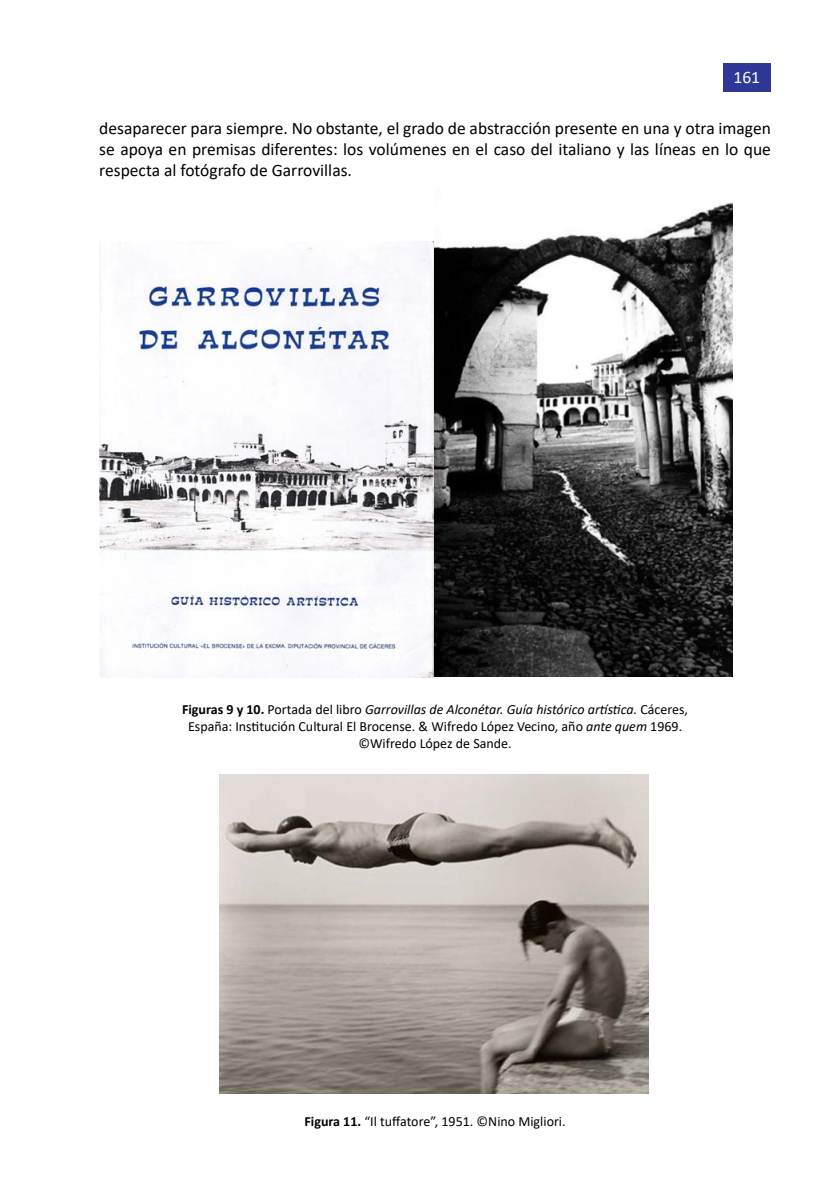
<style>
.page{position:relative;width:834px;height:1191px;background:#fff}
.page>*{position:absolute;margin:0;border:0;box-sizing:border-box;transform-origin:0 0}
.t1{font:17.5px/21px "Calibri";color:#000;text-align:justify}
.t2{font:17.5px "Calibri";color:#fff}
.t3{font:14px/16.8px "Calibri";color:#000;text-align:center}
.s1{font-weight:700}
.s2{font-style:italic}
</style>
<div class="page">
<div style="left:723px;top:63px;width:47px;height:29px;background:#2f3896"></div>
<img style="left:99px;top:241px;width:335px;height:436px">
<img style="left:434px;top:203px;width:297px;height:473px">
<img style="left:219px;top:774px;width:429px;height:319px">
<p class="t2" style="left:733px;top:65px;width:28px">161</p>
<p class="t1" style="left:99px;top:117px;width:673px">desaparecer para siempre. No obstante, el grado de abstracción presente en una y otra imagen se apoya en premisas diferentes: los volúmenes en el caso del italiano y las líneas en lo que respecta al fotógrafo de Garrovillas.</p>
<p class="t3" style="left:182px;top:700px;width:507px"><span class="s1">Figuras 9 y 10.</span> Portada del libro <span class="s2">Garrovillas de Alconétar. Guía histórico artística.</span> Cáceres,<br>España: Institución Cultural El Brocense. &amp; Wifredo López Vecino, año <span class="s2">ante quem</span> 1969. ©Wifredo López de Sande.</p>
<p class="t3" style="left:304px;top:1112px;width:262px"><span class="s1">Figura 11.</span> “Il tuffatore”, 1951. ©Nino Migliori.</p>
</div>
